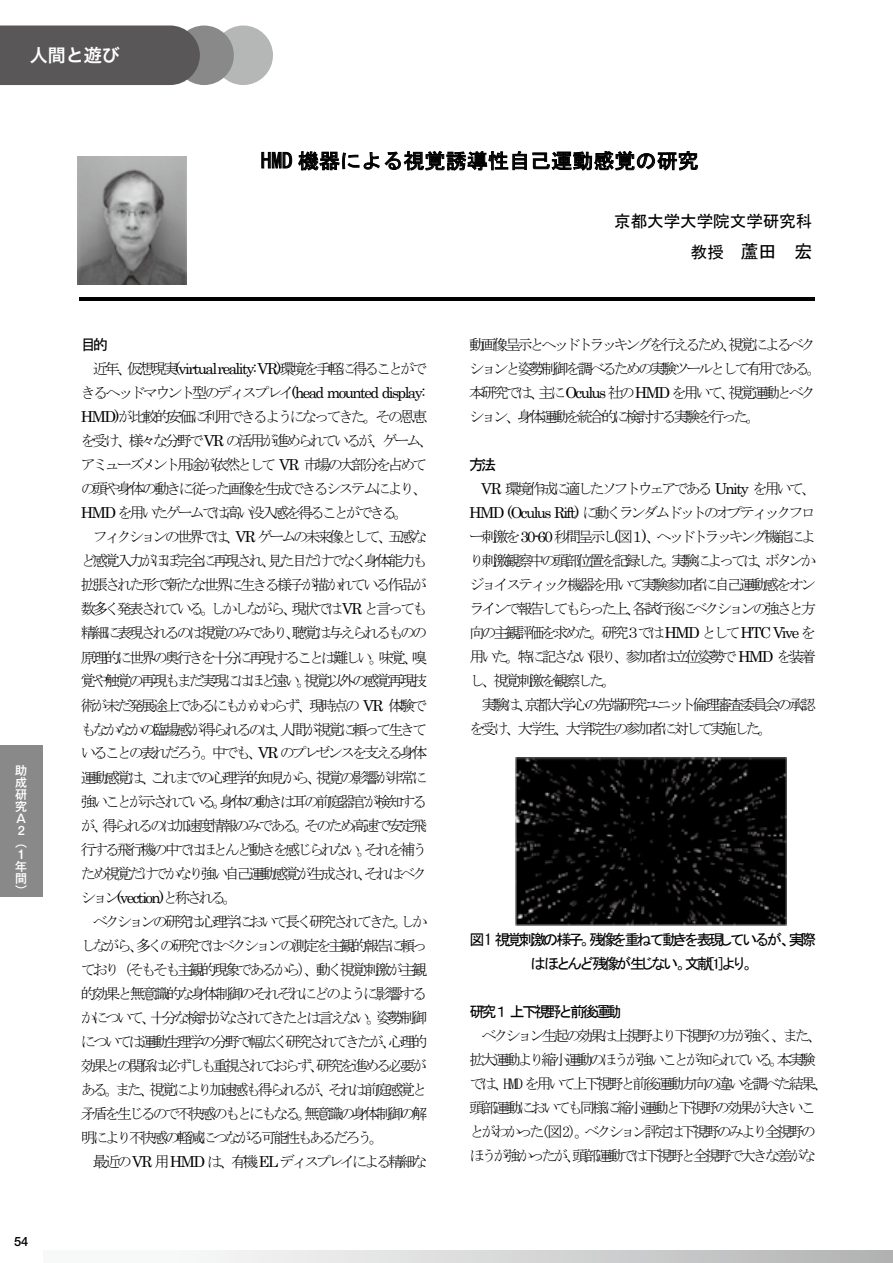
<style>
.page{position:relative;width:893px;height:1263px;background:#fff}
.page>*{position:absolute;margin:0;border:0;box-sizing:border-box;transform-origin:0 0}
.t1{font:20.55px "MS Gothic";letter-spacing:.01em;color:#000}
.t2{font:18px "MS Gothic";color:#000}
.t3{font:18px "Hira Kaku Std N W6";color:#fff}
.t4{font:16.65px "MS Gothic";letter-spacing:-.005em;color:#000}
.t5{font:15.15px/24px "MS Mincho";letter-spacing:-.205em;color:#000}
.t6{font:15.15px/24.2px "MS P Gothic";letter-spacing:-.105em;color:#000;text-align:center}
.t7{font:15.15px "Century";letter-spacing:-.105em;color:#000}
.t8{font:15.15px "MS Gothic";letter-spacing:-.205em;color:#000}
.t9{font:500 12.9px "Helvetica Neue LT Std";color:#000}
.t10{font:500 12.9px "Helvetica Neue LT Std";color:#fff}
.t11{font:500 12px/12px "Gothic MB101 Pro";color:#fff;text-align:justify}
.s1{font-size:16.65px}
.s2{font-family:"Century"}
.s3{font-family:"MS Mincho"}
.s4{font-family:"MS Gothic"}
</style>
<div class="page">
<hr style="left:79px;top:299px;width:735px;height:1px;background:#000">
<hr style="left:79px;top:297px;width:735px;height:1px;background:#000">
<img style="left:516px;top:757px;width:270px;height:168px">
<img style="left:78px;top:157px;width:109px;height:128px">
<svg style="left:201px;top:1250px;width:692px;height:13px;background:#d3d4d4"></svg>
<div style="left:213px;top:26px;width:60px;height:59px;background:#b5b6b6;border-radius:50%"></div>
<div style="left:174px;top:26px;width:60px;height:59px;background:#898989;border-radius:50%"></div>
<div style="left:0;top:26px;width:200px;height:59px;background:#595757"></div>
<div style="left:0;top:745px;width:43px;height:152px;background:#898989"></div>
<p class="t3" style="left:30px;top:41px;width:91px">人間と遊び</p>
<h1 class="t1" style="left:261px;top:151px;width:439px">HMD 機器による視覚誘導性自己運動感覚の研究</h1>
<p class="t4" style="left:614px;top:212px;width:200px">京都大学大学院文学研究科</p>
<p class="t2" style="left:691px;top:242px;width:123px"><span class="s1">教授</span> 蘆田 宏</p>
<p class="t11" style="left:15px;top:762px;width:13px">助成研究Ａ</p>
<p class="t10" style="left:18px;top:822px;width:9px">2</p>
<p class="t11" style="left:15px;top:834px;width:13px;text-align:left">（<br>１年間）</p>
<p class="t9" style="left:14px;top:1234px;width:16px">54</p>
<p class="t8" style="left:81px;top:337px;width:29px">目的</p>
<p class="t5" style="left:93px;top:357px;width:336px">近年、仮想現実<span class="s2">(virtual reality:VR)</span>環境を手軽に得ることがで</p>
<p class="t7" style="left:81px;top:380px;width:346px"><span class="s3">きるヘッドマウント型のディスプレイ</span>(head mounted display:</p>
<p class="t5" style="left:81px;top:405px;width:354px"><span class="s2">HMD)</span>が比較的安価に利用できるようになってきた。その恩恵を受け、様々な分野で <span class="s2">VR</span> の活用が進められているが、ゲーム、アミューズメント用途が依然として <span class="s2">VR</span> 市場の大部分を占めての頭や身体の動きに従った画像を生成できるシステムにより、<span class="s2">HMD</span> を用いたゲームでは高い没入感を得ることができる。</p>
<p class="t5" style="left:81px;top:525px;width:348px;text-align:justify;text-indent:12px">フィクションの世界では、<span class="s2">VR</span> ゲームの未来像として、五感など感覚入力がほぼ完全に再現され、見た目だけでなく身体能力も拡張された形で新たな世界に生きる様子が描かれている作品が数多く発表されている。しかしながら、現状では<span class="s2">VR</span> と言っても精細に表現されるのは視覚のみであり、聴覚は与えられるものの原理的に世界の奥行きを十分に再現することは難しい。味覚、嗅覚や触覚の再現もまだ実現にはほど遠い。視覚以外の感覚再現技術が未だ発展途上であるにもかかわらず、現時点の <span class="s2">VR</span> 体験でもなかなかの臨場感が得られるのは、人間が視覚に頼って生きていることの表れだろう。中でも、<span class="s2">VR</span> のプレゼンスを支える身体運動感覚は、これまでの心理学的知見から、視覚の影響が非常に強いことが示されている。身体の動きは耳の前庭器官が検知するが、得られるのは加速度情報のみである。そのため高速で安定飛行する飛行機の中ではほとんど動きを感じられない。それを補うため視覚だけでかなり強い自己運動感覚が生成され、それはベクション<span class="s2">(vection)</span>と称される。</p>
<p class="t5" style="left:81px;top:909px;width:348px;text-align:justify;text-indent:12px">ベクションの研究は心理学において長く研究されてきた。しかしながら、多くの研究ではベクションの測定を主観的報告に頼っており（そもそも主観的現象であるから）、動く視覚刺激が主観的効果と無意識的な身体制御のそれぞれにどのように影響するかについて、十分な検討がなされてきたとは言えない。姿勢制御については運動生理学の分野で幅広く研究されてきたが、心理的効果との関係は必ずしも重視されておらず、研究を進める必要がある。また、視覚により加速感も得られるが、それは前庭感覚と矛盾を生じるので不快感のもとにもなる。無意識の身体制御の解明により不快感の軽減につながる可能性もあるだろう。</p>
<p class="t5" style="left:93px;top:1149px;width:336px">最近の <span class="s2">VR</span> 用 <span class="s2">HMD</span> は、有機 <span class="s2">EL</span> ディスプレイによる精細な</p>
<p class="t5" style="left:469px;top:332px;width:354px">動画像呈示とヘッドトラッキングを行えるため、視覚によるベクションと姿勢制御を調べるための実験ツールとして有用である。本研究では、主に <span class="s2">Oculus</span> 社の <span class="s2">HMD</span> を用いて、視覚運動とベクション、身体運動を統合的に検討する実験を行った。</p>
<p class="t8" style="left:469px;top:457px;width:29px">方法</p>
<p class="t5" style="left:469px;top:477px;width:348px;text-align:justify;text-indent:12px"><span class="s2">VR</span> 環境作成に適したソフトウェアである <span class="s2">Unity</span> を用いて、<span class="s2">HMD (Oculus Rift)</span> に動くランダムドットのオプティックフロー刺激を <span class="s2">30-60</span> 秒間呈示し<span class="s2">(</span>図１<span class="s2">)</span>、ヘッドトラッキング機能により刺激観察中の頭部位置を記録した。実験によっては、ボタンかジョイスティック機器を用いて実験参加者に自己運動感をオンラインで報告してもらった上、各試行後にベクションの強さと方向の主観評価を求めた。研究３では <span class="s2">HMD</span> として <span class="s2">HTC Vive</span> を用いた。特に記さない限り、参加者は立位姿勢で <span class="s2">HMD</span> を装着し、視覚刺激を観察した。</p>
<p class="t5" style="left:469px;top:693px;width:348px;text-indent:12px">実験は、京都大学心の先端研究ユニット倫理審査委員会の承認を受け、大学生、大学院生の参加者に対して実施した。</p>
<p class="t6" style="left:469px;top:927px;width:348px"><span class="s4">図1</span> 視覚刺激の様子。残像を重ねて動きを表現しているが、実際はほとんど残像が生じない。文献[1]より。</p>
<p class="t8" style="left:469px;top:1004px;width:153px">研究１上下視野と前後運動</p>
<p class="t5" style="left:469px;top:1023px;width:360px;text-indent:12px">ベクション生起の効果は上視野より下視野の方が強く、また、拡大運動より縮小運動のほうが強いことが知られている。本実験では、HMD を用いて上下視野と前後運動方向の違いを調べた結果、頭部運動においても同様に縮小運動と下視野の効果が大きいことがわかった(図 2)。ベクション評定は下視野のみより全視野のほうが強かったが、頭部運動では下視野と全視野で大きな差がな</p>
</div>
